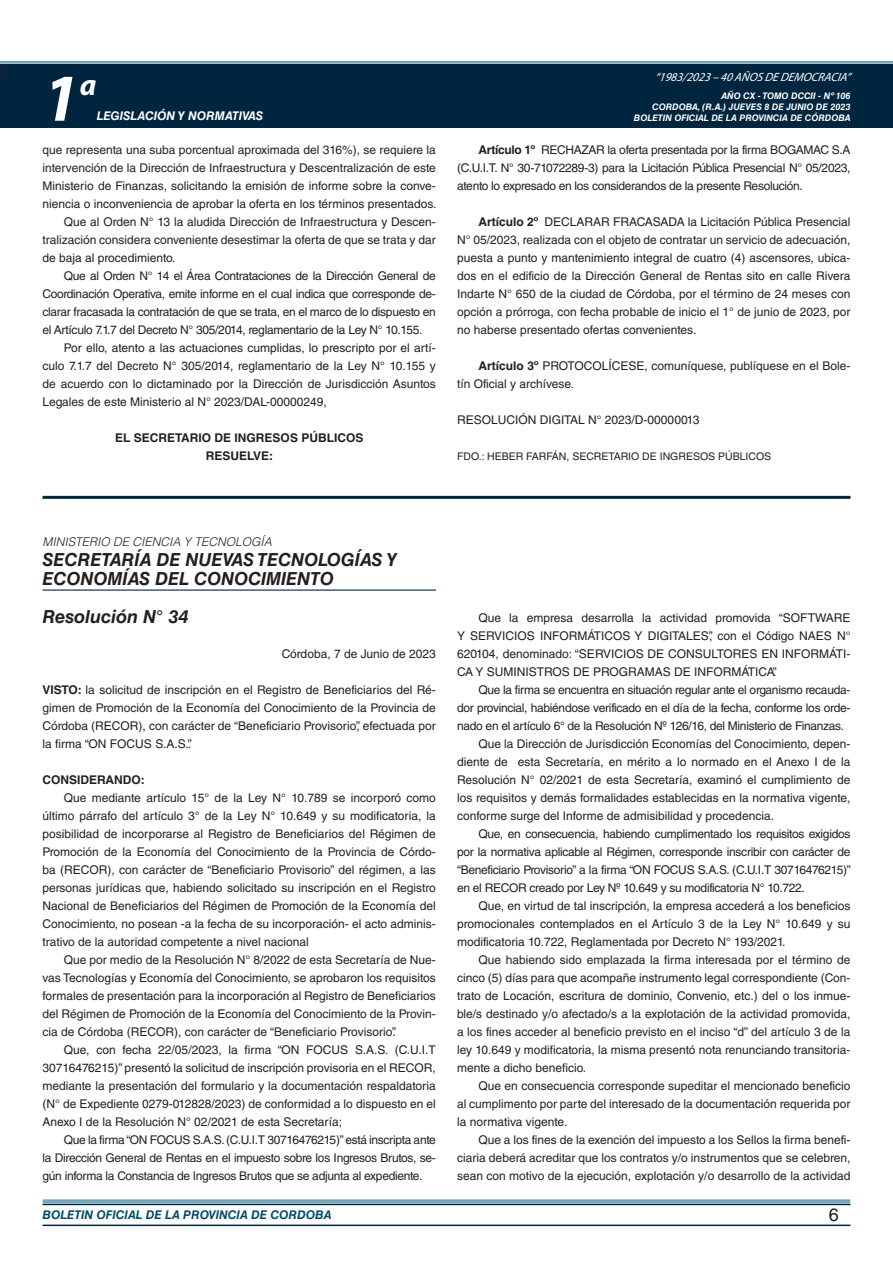
<style>
.page{position:relative;width:893px;height:1263px;background:#fff}
.page>*{position:absolute;margin:0;border:0;box-sizing:border-box;transform-origin:0 0}
.t1{font:italic 700 67.5px "Myriad Pro";color:#fff}
.t2{font:italic 700 30px "Myriad Pro";color:#fff}
.NOMBRE_DE_MINISTERIO{font:italic 700 18px/19.5px "Helvetica LT Std";color:#231f20}
.t3{font:18px "Minion Pro";color:#231f20}
.t4{font:18px "Helvetica LT Std";color:#231f20}
.TEXTO_BASE{font:12px/18px "Helvetica LT Std";color:#231f20;text-align:justify}
.RESUELVE{font:700 12px "Helvetica LT Std";color:#231f20}
.t5{font:italic 700 12px "Helvetica LT Std";color:#004b6c}
.t6{font:italic 12px "Myriad Pro";color:#fff}
.TITULO_light{font:italic 300 12px "Helvetica LT Std";color:#231f20}
.t7{font:italic 700 12px "Helvetica LT Std";color:#fff}
.FECHA{font:12px "Helvetica LT Std";color:#231f20}
.TEXTO_BASE-2{font:700 12px "Helvetica LT Std";color:#231f20}
.FIRMA{font:10.5px "Helvetica LT Std";color:#231f20}
.t8{font:italic 700 9px/10.8px "Helvetica LT Std";color:#fff;text-align:right}
.s1{font-weight:700}
</style>
<div class="page">
<div style="left:0;top:61px;width:893px;height:6px;background:#fff;opacity:.75"></div>
<div style="left:0;top:64px;width:893px;height:64px;background:#00263f"></div>
<hr style="left:43px;top:1224px;width:807px;height:2px;background:#00263f">
<div style="left:42px;top:1198px;width:809px;height:8px;background:#fff;opacity:.75"></div>
<hr style="left:43px;top:496px;width:807px;height:3px;background:#00263f">
<hr style="left:43px;top:589px;width:393px;height:2px;background:#00263f">
<h3 class="t3" style="left:0;top:59px;width:10px">4</h3>
<h1 class="t1" style="left:43px;top:54px;width:38px">1</h1>
<h2 class="t2" style="left:80px;top:66px;width:18px">a</h2>
<p class="t7" style="left:97px;top:109px;width:168px">LEGISLACIÓN Y NORMATIVAS</p>
<p class="TEXTO_BASE" style="left:43px;top:141px;width:396px">que representa una suba porcentual aproximada del 316%), se requiere la intervención de la Dirección de Infraestructura y Descentralización de este Ministerio de Finanzas, solicitando la emisión de informe sobre la conve&shy;niencia o inconveniencia de aprobar la oferta en los términos presentados.</p>
<p class="TEXTO_BASE" style="left:43px;top:213px;width:395px;text-indent:21px">Que al Orden N° 13 la aludida Dirección de Infraestructura y Descen&shy;tralización considera conveniente desestimar la oferta de que se trata y dar de baja al procedimiento.</p>
<p class="TEXTO_BASE" style="left:43px;top:267px;width:395px;text-indent:21px">Que al Orden N° 14 el Área Contrataciones de la Dirección General de Coordinación Operativa, emite informe en el cual indica que corresponde de&shy;clarar fracasada la contratación de que se trata, en el marco de lo dispuesto en el Artículo 7.1.7 del Decreto N° 305/2014, reglamentario de la Ley N° 10.155.</p>
<p class="TEXTO_BASE" style="left:43px;top:339px;width:395px;text-indent:21px">Por ello, atento a las actuaciones cumplidas, lo prescripto por el artí&shy;culo 7.1.7 del Decreto N° 305/2014, reglamentario de la Ley N° 10.155 y de acuerdo con lo dictaminado por la Dirección de Jurisdicción Asuntos Legales de este Ministerio al N° 2023/DAL-00000249,</p>
<p class="RESUELVE" style="left:115px;top:430px;width:250px">EL SECRETARIO DE INGRESOS PÚBLICOS</p>
<p class="RESUELVE" style="left:206px;top:448px;width:69px">RESUELVE:</p>
<p class="t6" style="left:655px;top:70px;width:197px">“ 1983/2023 – 40 AÑOS DE DEMOCRACIA”</p>
<p class="t8" style="left:634px;top:91px;width:218px">AÑO CX - TOMO DCCII - Nº 106<br>CORDOBA, (R.A.) JUEVES 8 DE JUNIO DE 2023<br>BOLETIN OFICIAL DE LA PROVINCIA DE CÓRDOBA</p>
<p class="TEXTO_BASE" style="left:457px;top:141px;width:395px;text-indent:21px"><span class="s1">Artículo 1º</span> RECHAZAR la oferta presentada por la firma BOGAMAC S.A (C.U.I.T. N° 30-71072289-3) para la Licitación Pública Presencial N° 05/2023, atento lo expresado en los considerandos de la presente Resolución.</p>
<p class="TEXTO_BASE" style="left:457px;top:213px;width:395px;text-indent:21px"><span class="s1">Artículo 2º</span> DECLARAR FRACASADA la Licitación Pública Presencial N° 05/2023, realizada con el objeto de contratar un servicio de adecuación, puesta a punto y mantenimiento integral de cuatro (4) ascensores, ubica&shy;dos en el edificio de la Dirección General de Rentas sito en calle Rivera Indarte N° 650 de la ciudad de Córdoba, por el término de 24 meses con opción a prórroga, con fecha probable de inicio el 1° de junio de 2023, por no haberse presentado ofertas convenientes.</p>
<p class="TEXTO_BASE" style="left:457px;top:357px;width:395px;text-indent:21px"><span class="s1">Artículo 3º</span> PROTOCOLÍCESE, comuníquese, publíquese en el Bole&shy;tín Oficial y archívese.</p>
<p class="TEXTO_BASE" style="left:457px;top:411px;width:244px">RESOLUCIÓN DIGITAL N° 2023/D-00000013</p>
<p class="FIRMA" style="left:457px;top:450px;width:316px">FDO.: HEBER FARFÁN, SECRETARIO DE INGRESOS PÚBLICOS</p>
<p class="TITULO_light" style="left:43px;top:534px;width:231px">MINISTERIO DE CIENCIA Y TECNOLOGÍA</p>
<p class="NOMBRE_DE_MINISTERIO" style="left:43px;top:549px;width:356px">SECRETARÍA DE NUEVAS TECNOLOGÍAS Y<br>ECONOMÍAS DEL CONOCIMIENTO</p>
<p class="NOMBRE_DE_MINISTERIO" style="left:43px;top:607px;width:147px">Resolución N° 34</p>
<p class="FECHA" style="left:282px;top:647px;width:156px">Córdoba, 7 de Junio de 2023</p>
<p class="TEXTO_BASE" style="left:43px;top:681px;width:395px"><span class="s1">VISTO:</span> la solicitud de inscripción en el Registro de Beneficiarios del Ré&shy;gimen de Promoción de la Economía del Conocimiento de la Provincia de Córdoba (RECOR), con carácter de “Beneficiario Provisorio”, efectuada por la firma “ON FOCUS S.A.S.”.</p>
<p class="TEXTO_BASE-2" style="left:43px;top:772px;width:104px">CONSIDERANDO:</p>
<p class="TEXTO_BASE" style="left:43px;top:789px;width:395px;text-indent:21px">Que mediante artículo 15° de la Ley N° 10.789 se incorporó como último párrafo del artículo 3° de la Ley N° 10.649 y su modificatoria, la posibilidad de incorporarse al Registro de Beneficiarios del Régimen de Promoción de la Economía del Conocimiento de la Provincia de Córdo&shy;ba (RECOR), con carácter de “Beneficiario Provisorio” del régimen, a las personas jurídicas que, habiendo solicitado su inscripción en el Registro Nacional de Beneficiarios del Régimen de Promoción de la Economía del Conocimiento, no posean -a la fecha de su incorporación- el acto adminis&shy;trativo de la autoridad competente a nivel nacional</p>
<p class="TEXTO_BASE" style="left:43px;top:951px;width:395px;text-indent:21px">Que por medio de la Resolución N° 8/2022 de esta Secretaría de Nue&shy;vas Tecnologías y Economía del Conocimiento, se aprobaron los requisitos formales de presentación para la incorporación al Registro de Beneficiarios del Régimen de Promoción de la Economía del Conocimiento de la Provin&shy;cia de Córdoba (RECOR), con carácter de “Beneficiario Provisorio”.</p>
<p class="TEXTO_BASE" style="left:43px;top:1041px;width:395px;text-indent:21px">Que, con fecha 22/05/2023, la firma “ON FOCUS S.A.S. (C.U.I.T 30716476215)” presentó la solicitud de inscripción provisoria en el RECOR, mediante la presentación del formulario y la documentación respaldatoria (N° de Expediente 0279-012828/2023) de conformidad a lo dispuesto en el Anexo I de la Resolución N° 02/2021 de esta Secretaría;</p>
<p class="TEXTO_BASE" style="left:43px;top:1131px;width:395px;text-indent:21px">Que la firma “ON FOCUS S.A.S. (C.U.I.T 30716476215)” está inscripta ante la Dirección General de Rentas en el impuesto sobre los Ingresos Brutos, se&shy;gún informa la Constancia de Ingresos Brutos que se adjunta al expediente.</p>
<p class="TEXTO_BASE" style="left:457px;top:609px;width:395px;text-indent:21px">Que la empresa desarrolla la actividad promovida “SOFTWARE Y SERVICIOS INFORMÁTICOS Y DIGITALES”, con el Código NAES N° 620104, denominado: “SERVICIOS DE CONSULTORES EN INFORMÁTI-CA Y SUMINISTROS DE PROGRAMAS DE INFORMÁTICA”.</p>
<p class="TEXTO_BASE" style="left:457px;top:681px;width:395px;text-indent:21px">Que la firma se encuentra en situación regular ante el organismo recauda&shy;dor provincial, habiéndose verificado en el día de la fecha, conforme los orde&shy;nado en el artículo 6° de la Resolución Nº 126/16, del Ministerio de Finanzas.</p>
<p class="TEXTO_BASE" style="left:457px;top:735px;width:395px;text-indent:21px">Que la Dirección de Jurisdicción Economías del Conocimiento, depen&shy;diente de esta Secretaría, en mérito a lo normado en el Anexo I de la Resolución N° 02/2021 de esta Secretaría, examinó el cumplimiento de los requisitos y demás formalidades establecidas en la normativa vigente, conforme surge del Informe de admisibilidad y procedencia.</p>
<p class="TEXTO_BASE" style="left:457px;top:825px;width:395px;text-indent:21px">Que, en consecuencia, habiendo cumplimentado los requisitos exigidos por la normativa aplicable al Régimen, corresponde inscribir con carácter de “Beneficiario Provisorio” a la firma “ON FOCUS S.A.S. (C.U.I.T 30716476215)” en el RECOR creado por Ley Nº 10.649 y su modificatoria N° 10.722.</p>
<p class="TEXTO_BASE" style="left:457px;top:897px;width:395px;text-indent:21px">Que, en virtud de tal inscripción, la empresa accederá a los beneficios promocionales contemplados en el Artículo 3 de la Ley N° 10.649 y su modificatoria 10.722, Reglamentada por Decreto N° 193/2021.</p>
<p class="TEXTO_BASE" style="left:457px;top:951px;width:395px;text-indent:21px">Que habiendo sido emplazada la firma interesada por el término de cinco (5) días para que acompañe instrumento legal correspondiente (Con&shy;trato de Locación, escritura de dominio, Convenio, etc.) del o los inmue&shy;ble/s destinado y/o afectado/s a la explotación de la actividad promovida, a los fines acceder al beneficio previsto en el inciso “d” del artículo 3 de la ley 10.649 y modificatoria, la misma presentó nota renunciando transitoria&shy;mente a dicho beneficio.</p>
<p class="TEXTO_BASE" style="left:457px;top:1077px;width:395px;text-indent:21px">Que en consecuencia corresponde supeditar el mencionado beneficio al cumplimento por parte del interesado de la documentación requerida por la normativa vigente.</p>
<p class="TEXTO_BASE" style="left:457px;top:1131px;width:395px;text-indent:21px">Que a los fines de la exención del impuesto a los Sellos la firma benefi&shy;ciaria deberá acreditar que los contratos y/o instrumentos que se celebren, sean con motivo de la ejecución, explotación y/o desarrollo de la actividad</p>
<p class="t5" style="left:43px;top:1208px;width:290px">BOLETIN OFICIAL DE LA PROVINCIA DE CORDOBA</p>
<h3 class="t4" style="left:829px;top:1204px;width:12px">6</h3>
</div>
